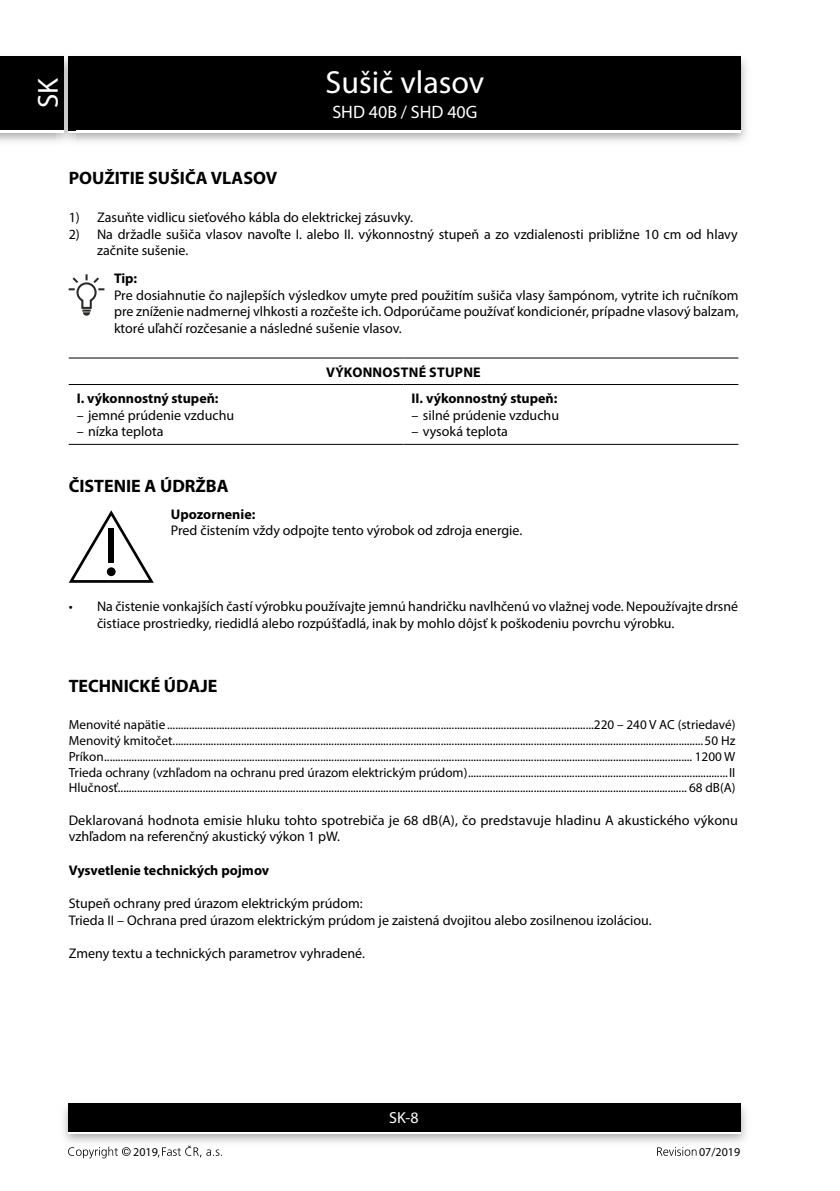
<style>
.page{position:relative;width:840px;height:1191px;background:#fff}
.page>*{position:absolute;margin:0;border:0;box-sizing:border-box;transform-origin:0 0}
.t1{font:32px "Myriad Pro";color:#fff}
.t2{font:29px "Myriad Pro";color:#fff}
.t3{font:700 18px "Myriad Pro";color:#000}
.t4{font:18px "Myriad Pro";color:#fff}
.t5{font:16px "Myriad Pro";color:#fff}
.t6{font:14px/16.6px "Myriad Pro";color:#000}
.t7{font:700 14px "Myriad Pro";color:#000}
.t8{font:700 14px "Myriad Pro";letter-spacing:.02em;color:#000}
.t9{font:13.2px/15.8px "Myriad Pro";color:#000;text-align:justify}
.t10{font:12px "Myriad Pro";color:#000}
</style>
<div class="page">
<img style="left:0;top:56px;width:747px;height:86px">
<div style="left:68px;top:59px;width:672px;height:74px;background:#fff"></div>
<div style="left:68px;top:57px;width:672px;height:73px;background:#000"></div>
<img style="left:63px;top:1103px;width:684px;height:40px">
<div style="left:68px;top:1106px;width:672px;height:28px;background:linear-gradient(to right,#fff,#fff)"></div>
<div style="left:68px;top:1103px;width:672px;height:28px;background:#000"></div>
<img style="left:57px;top:56px;width:18px;height:86px">
<img style="left:68px;top:130px;width:7px;height:3px">
<svg style="left:68px;top:57px;width:7px;height:2px"></svg>
<img style="left:68px;top:59px;width:7px;height:71px">
<div style="left:0;top:59px;width:64px;height:74px;background:#fff"></div>
<div style="left:0;top:57px;width:64px;height:73px;background:#000"></div>
<svg style="left:68px;top:1146px;width:62px;height:12px"></svg>
<svg style="left:158px;top:1145px;width:64px;height:12px"></svg>
<svg style="left:657px;top:1147px;width:39px;height:8px"></svg>
<svg style="left:69px;top:274px;width:35px;height:42px"></svg>
<hr style="left:69px;top:358px;width:334px;height:1px;background:#000">
<hr style="left:403px;top:358px;width:335px;height:1px;background:#000">
<hr style="left:69px;top:384px;width:334px;height:1px;background:#000">
<hr style="left:403px;top:384px;width:335px;height:1px;background:#000">
<hr style="left:69px;top:444px;width:334px;height:1px;background:#000">
<hr style="left:403px;top:444px;width:335px;height:1px;background:#000">
<svg style="left:69px;top:510px;width:85px;height:73px"></svg>
<div style="left:108px;top:528px;width:6px;height:35px;background:#000"></div>
<div style="left:107px;top:567px;width:9px;height:9px;background:#000;border-radius:50%"></div>
<h2 class="t2" style="left:30px;top:108px;width:32px;rotate:-90deg">SK</h2>
<h1 class="t1" style="left:325px;top:62px;width:160px">Sušič vlasov</h1>
<h3 class="t4" style="left:332px;top:101px;width:146px">SHD 40B / SHD 40G</h3>
<h3 class="t3" style="left:69px;top:166px;width:210px">POUŽITIE SUŠIČA VLASOV</h3>
<p class="t6" style="left:69px;top:209px;width:346px">1) Zasuňte vidlicu sieťového kábla do elektrickej zásuvky.</p>
<p class="t6" style="left:97px;top:225px;width:642px;text-indent:-28px">2) Na držadle sušiča vlasov navoľte I. alebo II. výkonnostný stupeň a zo vzdialenosti približne 10 cm od hlavy začnite sušenie.</p>
<p class="t7" style="left:114px;top:269px;width:25px">Tip:</p>
<p class="t6" style="left:114px;top:286px;width:625px;text-align:justify">Pre dosiahnutie čo najlepších výsledkov umyte pred použitím sušiča vlasy šampónom, vytrite ich ručníkom pre zníženie nadmernej vlhkosti a rozčešte ich. Odporúčame používať kondicionér, prípadne vlasový balzam, ktoré uľahčí rozčesanie a následné sušenie vlasov.</p>
<p class="t8" style="left:326px;top:363px;width:156px">VÝKONNOSTNÉ STUPNE</p>
<p class="t7" style="left:77px;top:389px;width:143px">I. výkonnostný stupeň:</p>
<p class="t6" style="left:77px;top:406px;width:159px">– jemné prúdenie vzduchu</p>
<p class="t6" style="left:77px;top:423px;width:88px">– nízka teplota</p>
<p class="t7" style="left:411px;top:389px;width:147px">II. výkonnostný stupeň:</p>
<p class="t6" style="left:411px;top:406px;width:149px">– silné prúdenie vzduchu</p>
<p class="t6" style="left:411px;top:423px;width:98px">– vysoká teplota</p>
<h3 class="t3" style="left:69px;top:474px;width:161px">ČISTENIE A ÚDRŽBA</h3>
<p class="t7" style="left:171px;top:505px;width:86px">Upozornenie:</p>
<p class="t6" style="left:171px;top:522px;width:353px">Pred čistením vždy odpojte tento výrobok od zdroja energie.</p>
<p class="t6" style="left:97px;top:597px;width:642px;text-indent:-28px">• Na čistenie vonkajších častí výrobku používajte jemnú handričku navlhčenú vo vlažnej vode. Nepoužívajte drsné čistiace prostriedky, riedidlá alebo rozpúšťadlá, inak by mohlo dôjsť k poškodeniu povrchu výrobku.</p>
<h3 class="t3" style="left:69px;top:674px;width:150px">TECHNICKÉ ÚDAJE</h3>
<p class="t9" style="left:69px;top:717px;width:668px">Menovité napätie ............................................................................................................................................................220 – 240 V AC (striedavé)<br>Menovitý kmitočet..................................................................................................................................................................................................50 Hz Príkon....................................................................................................................................................................................................................... 1200 W Trieda ochrany (vzhľadom na ochranu pred úrazom elektrickým prúdom)...............................................................................................II Hlučnosť................................................................................................................................................................................................................ 68 dB(A)</p>
<p class="t6" style="left:69px;top:811px;width:670px">Deklarovaná hodnota emisie hluku tohto spotrebiča je 68 dB(A), čo predstavuje hladinu A akustického výkonu vzhľadom na referenčný akustický výkon 1 pW.</p>
<p class="t7" style="left:69px;top:861px;width:202px">Vysvetlenie technických pojmov</p>
<p class="t6" style="left:69px;top:895px;width:584px">Stupeň ochrany pred úrazom elektrickým prúdom:<br>Trieda II – Ochrana pred úrazom elektrickým prúdom je zaistená dvojitou alebo zosilnenou izoláciou.</p>
<p class="t6" style="left:69px;top:945px;width:297px">Zmeny textu a technických parametrov vyhradené.</p>
<p class="t5" style="left:389px;top:1108px;width:31px">SK-8</p>
<p class="t10" style="left:133px;top:1144px;width:26px">2019</p>
<p class="t10" style="left:698px;top:1144px;width:43px">07/2019</p>
</div>
